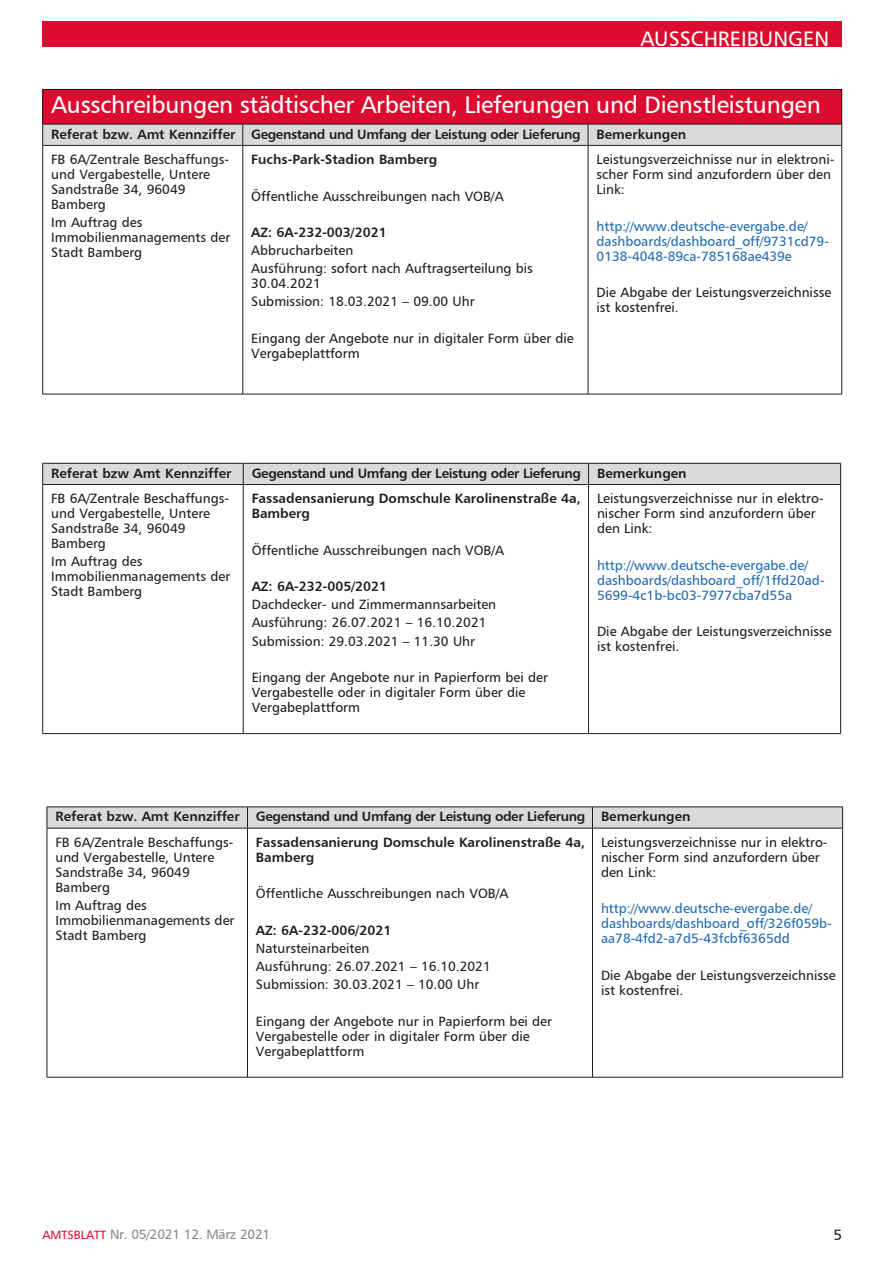
<style>
.page{position:relative;width:893px;height:1263px;background:#fff}
.page>*{position:absolute;margin:0;border:0;box-sizing:border-box;transform-origin:0 0}
._10_Headline_Amt{font:24px "Humanist 777 BT Roman B";letter-spacing:-.01em;color:#fff}
.t1{font:21px "Humanist 777 BT Roman B";color:#fff}
.t2{font:15px "Humanist 777 BT Roman B";color:#1d1d1b}
.t3{font:13.5px/15px "Humanist 777 BT Roman B";color:#1d1d1b}
.t4{font:13.5px/15px "Humanist 777 BT Bold B";color:#1d1d1b}
.t5{font:13.5px/15px "Humanist 777 BT Roman B";color:#2169b1}
.t6{font:13.5px "Humanist 777 BT Bold B";letter-spacing:-.03em;color:#1d1d1b}
.t7{font:13.5px "Humanist 777 BT Roman B";letter-spacing:-.02em;color:#878787}
.s1{font-size:12px;color:#dd0b2f}
</style>
<div class="page">
<div style="left:43px;top:21px;width:799px;height:26px;background:#dd0b2f"></div>
<div style="left:43px;top:89px;width:799px;height:35px;background:#dd0b2f"></div>
<svg style="left:43px;top:146px;width:798px;height:248px"></svg>
<hr style="left:43px;top:89px;width:200px;height:1px;background:#1d1d1b">
<hr style="left:42px;top:90px;width:1px;height:34px;background:#1d1d1b">
<hr style="left:243px;top:89px;width:345px;height:1px;background:#1d1d1b">
<hr style="left:588px;top:89px;width:254px;height:1px;background:#1d1d1b">
<hr style="left:841px;top:90px;width:1px;height:34px;background:#1d1d1b">
<svg style="left:42px;top:124px;width:800px;height:21px;background:#d2d2d1"></svg>
<hr style="left:43px;top:145px;width:200px;height:1px;background:#1d1d1b">
<hr style="left:42px;top:146px;width:1px;height:248px;background:#1d1d1b">
<hr style="left:243px;top:145px;width:345px;height:1px;background:#1d1d1b">
<hr style="left:243px;top:146px;width:1px;height:248px;background:#1d1d1b">
<hr style="left:588px;top:145px;width:254px;height:1px;background:#1d1d1b">
<hr style="left:588px;top:146px;width:1px;height:248px;background:#1d1d1b">
<hr style="left:841px;top:146px;width:1px;height:248px;background:#1d1d1b">
<hr style="left:43px;top:394px;width:200px;height:1px;background:#1d1d1b">
<hr style="left:243px;top:394px;width:345px;height:1px;background:#1d1d1b">
<hr style="left:588px;top:394px;width:254px;height:1px;background:#1d1d1b">
<div style="left:42px;top:463px;width:799px;height:21px;background:#dadada"></div>
<hr style="left:43px;top:484px;width:200px;height:1px;background:#1d1d1b">
<hr style="left:42px;top:485px;width:1px;height:248px;background:#1d1d1b">
<hr style="left:243px;top:484px;width:345px;height:1px;background:#1d1d1b">
<hr style="left:243px;top:485px;width:1px;height:248px;background:#1d1d1b">
<hr style="left:588px;top:484px;width:253px;height:1px;background:#1d1d1b">
<hr style="left:588px;top:485px;width:1px;height:248px;background:#1d1d1b">
<hr style="left:840px;top:485px;width:1px;height:248px;background:#1d1d1b">
<hr style="left:43px;top:733px;width:200px;height:1px;background:#1d1d1b">
<hr style="left:243px;top:733px;width:345px;height:1px;background:#1d1d1b">
<hr style="left:588px;top:733px;width:253px;height:1px;background:#1d1d1b">
<svg style="left:47px;top:807px;width:796px;height:21px;background:#d1d1d1"></svg>
<hr style="left:47px;top:828px;width:200px;height:1px;background:#1d1d1b">
<hr style="left:47px;top:828px;width:1px;height:249px;background:#1d1d1b">
<hr style="left:247px;top:828px;width:345px;height:1px;background:#1d1d1b">
<hr style="left:247px;top:828px;width:1px;height:249px;background:#1d1d1b">
<hr style="left:592px;top:828px;width:251px;height:1px;background:#1d1d1b">
<hr style="left:592px;top:828px;width:1px;height:249px;background:#1d1d1b">
<hr style="left:842px;top:828px;width:1px;height:249px;background:#1d1d1b">
<hr style="left:47px;top:1077px;width:200px;height:1px;background:#1d1d1b">
<hr style="left:247px;top:1077px;width:345px;height:1px;background:#1d1d1b">
<hr style="left:592px;top:1077px;width:251px;height:1px;background:#1d1d1b">
<h2 class="t1" style="left:640px;top:25px;width:190px">AUSSCHREIBUNGEN</h2>
<p class="_10_Headline_Amt" style="left:51px;top:90px;width:771px">Ausschreibungen städtischer Arbeiten, Lieferungen und Dienstleistungen</p>
<p class="t4" style="left:51px;top:126px;width:186px">Referat bzw. Amt Kennziffer</p>
<p class="t6" style="left:251px;top:125px;width:331px">Gegenstand und Umfang der Leistung oder Lieferung</p>
<p class="t4" style="left:597px;top:126px;width:91px">Bemerkungen</p>
<p class="t3" style="left:51px;top:152px;width:179px">FB 6A/Zentrale Beschaffungs&shy;und Vergabestelle, Untere<br>Sandstraße 34, 96049<br>Bamberg</p>
<p class="t3" style="left:51px;top:215px;width:181px">Im Auftrag des<br>Immobilienmanagements der<br>Stadt Bamberg</p>
<p class="t4" style="left:251px;top:152px;width:188px">Fuchs-Park-Stadion Bamberg</p>
<p class="t3" style="left:251px;top:188px;width:254px">Öffentliche Ausschreibungen nach VOB/A</p>
<p class="t4" style="left:251px;top:224px;width:137px">AZ: 6A-232-003/2021</p>
<p class="t3" style="left:251px;top:243px;width:104px">Abbrucharbeiten</p>
<p class="t3" style="left:251px;top:261px;width:283px">Ausführung: sofort nach Auftragserteilung bis<br>30.04.2021</p>
<p class="t3" style="left:251px;top:294px;width:225px">Submission: 18.03.2021 – 09.00 Uhr</p>
<p class="t3" style="left:251px;top:330px;width:324px">Eingang der Angebote nur in digitaler Form über die<br>Vergabeplattform</p>
<p class="t3" style="left:597px;top:152px;width:239px">Leistungsverzeichnisse nur in elektroni&shy;scher Form sind anzufordern über den<br>Link:</p>
<p class="t5" style="left:597px;top:218px;width:234px">http://www.deutsche-evergabe.de/ dashboards/dashboard_off/9731cd79-<br>0138-4048-89ca-785168ae439e</p>
<p class="t3" style="left:597px;top:284px;width:236px">Die Abgabe der Leistungsverzeichnisse ist kostenfrei.</p>
<p class="t4" style="left:51px;top:465px;width:182px">Referat bzw Amt Kennziffer</p>
<p class="t6" style="left:252px;top:464px;width:331px">Gegenstand und Umfang der Leistung oder Lieferung</p>
<p class="t4" style="left:597px;top:465px;width:91px">Bemerkungen</p>
<p class="t3" style="left:51px;top:491px;width:179px">FB 6A/Zentrale Beschaffungs&shy;und Vergabestelle, Untere<br>Sandstraße 34, 96049<br>Bamberg</p>
<p class="t3" style="left:51px;top:554px;width:181px">Im Auftrag des<br>Immobilienmanagements der<br>Stadt Bamberg</p>
<p class="t4" style="left:252px;top:491px;width:330px">Fassadensanierung Domschule Karolinenstraße 4a,<br>Bamberg</p>
<p class="t3" style="left:252px;top:542px;width:254px">Öffentliche Ausschreibungen nach VOB/A</p>
<p class="t4" style="left:252px;top:578px;width:137px">AZ: 6A-232-005/2021</p>
<p class="t3" style="left:252px;top:597px;width:246px">Dachdecker- und Zimmermannsarbeiten</p>
<p class="t3" style="left:252px;top:615px;width:236px">Ausführung: 26.07.2021 – 16.10.2021</p>
<p class="t3" style="left:252px;top:633px;width:225px">Submission: 29.03.2021 – 11.30 Uhr</p>
<p class="t3" style="left:252px;top:669px;width:298px">Eingang der Angebote nur in Papierform bei der<br>Vergabestelle oder in digitaler Form über die<br>Vergabeplattform</p>
<p class="t3" style="left:597px;top:491px;width:228px">Leistungsverzeichnisse nur in elektro&shy;nischer Form sind anzufordern über den Link:</p>
<p class="t5" style="left:597px;top:557px;width:229px">http://www.deutsche-evergabe.de/ dashboards/dashboard_off/1ffd20ad-<br>5699-4c1b-bc03-7977cba7d55a</p>
<p class="t3" style="left:597px;top:624px;width:236px">Die Abgabe der Leistungsverzeichnisse ist kostenfrei.</p>
<p class="t4" style="left:55px;top:809px;width:186px">Referat bzw. Amt Kennziffer</p>
<p class="t6" style="left:256px;top:808px;width:331px">Gegenstand und Umfang der Leistung oder Lieferung</p>
<p class="t4" style="left:601px;top:809px;width:91px">Bemerkungen</p>
<p class="t3" style="left:55px;top:834px;width:179px">FB 6A/Zentrale Beschaffungs&shy;und Vergabestelle, Untere<br>Sandstraße 34, 96049<br>Bamberg</p>
<p class="t3" style="left:55px;top:898px;width:181px">Im Auftrag des<br>Immobilienmanagements der<br>Stadt Bamberg</p>
<p class="t4" style="left:256px;top:834px;width:330px">Fassadensanierung Domschule Karolinenstraße 4a,<br>Bamberg</p>
<p class="t3" style="left:256px;top:886px;width:254px">Öffentliche Ausschreibungen nach VOB/A</p>
<p class="t4" style="left:256px;top:922px;width:137px">AZ: 6A-232-006/2021</p>
<p class="t3" style="left:256px;top:940px;width:115px">Natursteinarbeiten</p>
<p class="t3" style="left:256px;top:958px;width:236px">Ausführung: 26.07.2021 – 16.10.2021</p>
<p class="t3" style="left:256px;top:977px;width:225px">Submission: 30.03.2021 – 10.00 Uhr</p>
<p class="t3" style="left:256px;top:1013px;width:298px">Eingang der Angebote nur in Papierform bei der<br>Vergabestelle oder in digitaler Form über die<br>Vergabeplattform</p>
<p class="t3" style="left:601px;top:834px;width:228px">Leistungsverzeichnisse nur in elektro&shy;nischer Form sind anzufordern über den Link:</p>
<p class="t5" style="left:601px;top:901px;width:232px">http://www.deutsche-evergabe.de/ dashboards/dashboard_off/326f059b&shy;aa78-4fd2-a7d5-43fcbf6365dd</p>
<p class="t3" style="left:601px;top:967px;width:236px">Die Abgabe der Leistungsverzeichnisse ist kostenfrei.</p>
<p class="t7" style="left:43px;top:1226px;width:229px"><span class="s1">AMTSBLATT</span> Nr. 05/2021 12. März 2021</p>
<p class="t2" style="left:833px;top:1226px;width:10px">5</p>
</div>
